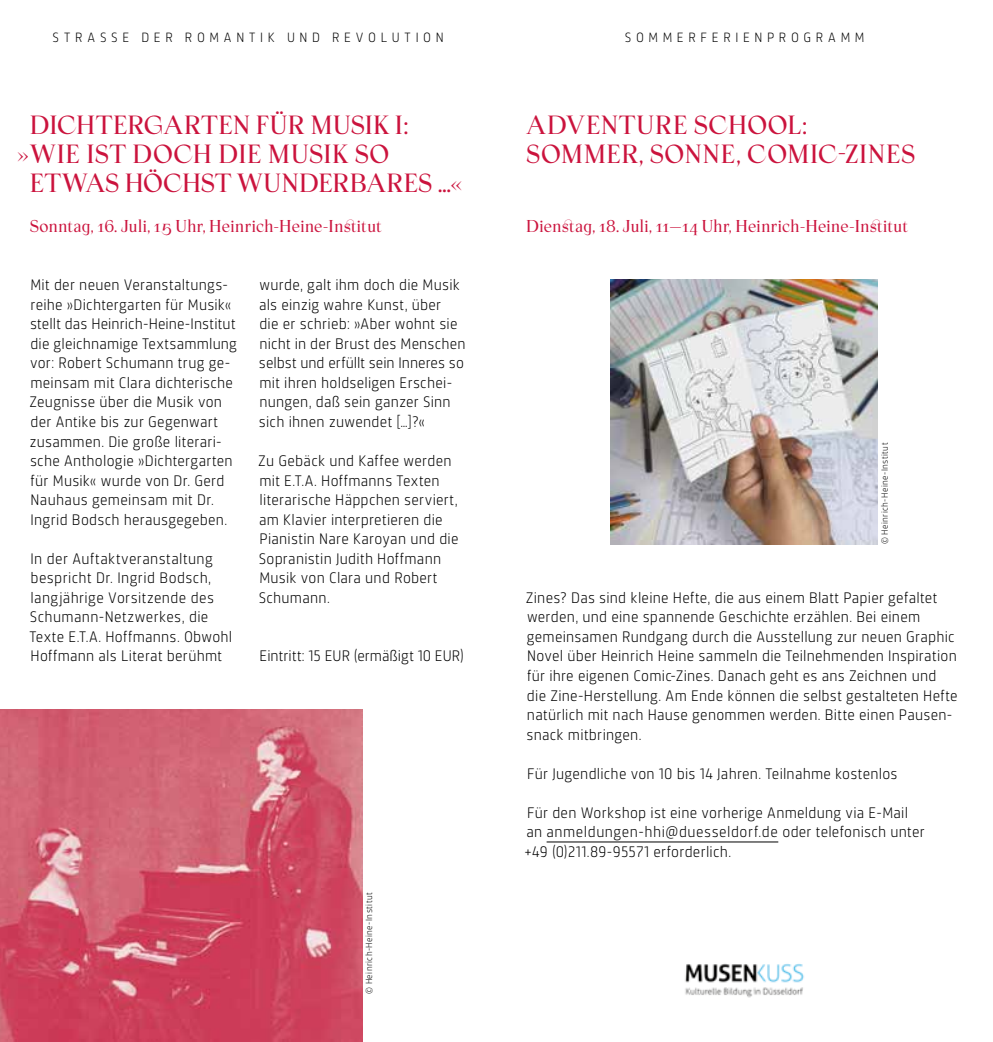
<style>
.page{position:relative;width:993px;height:1042px;background:#fff}
.page>*{position:absolute;margin:0;border:0;box-sizing:border-box;transform-origin:0 0}
.t1{font:700 24.15px/29.1px "Apoc Revelations";letter-spacing:.015em;color:#cb133d}
.t2{font:300 15.75px/19.6px "Sinews Sans Pro";letter-spacing:.015em;color:#000}
.t3{font:700 15.75px "Apoc Revelations";letter-spacing:.02em;color:#cb133d}
.t4{font:300 14px "Sinews Sans Pro";letter-spacing:.33em;color:#000}
.t5{font:300 9.28px "Sinews Sans Pro";letter-spacing:.04em;color:#000}
</style>
<div class="page">
<hr style="left:546px;top:841px;width:232px;height:1px;background:#000">
<img style="left:610px;top:279px;width:267px;height:265px">
<img style="left:0;top:709px;width:362px;height:333px">
<img style="left:685px;top:963px;width:119px;height:35px">
<p class="t4" style="left:53px;top:30px;width:392px">STRASSE DER ROMANTIK UND REVOLUTION</p>
<h1 class="t1" style="left:30px;top:110px;width:380px">DICHTERGARTEN FÜR MUSIK I:</h1>
<h1 class="t1" style="left:17px;top:139px;width:374px">»WIE IST DOCH DIE MUSIK SO</h1>
<h1 class="t1" style="left:30px;top:168px;width:434px">ETWAS HÖCHST WUNDERBARES …«</h1>
<p class="t3" style="left:30px;top:215px;width:353px">Sonntag, 16. Juli, 15 Uhr, Heinrich-Heine-Institut</p>
<p class="t2" style="left:29px;top:275px;width:209px">Mit der neuen Veranstaltungs&shy;reihe »Dichtergarten für Musik« stellt das Heinrich-Heine-Institut die gleichnamige Textsammlung vor: Robert Schumann trug ge&shy;meinsam mit Clara dichterische<br>Zeugnisse über die Musik von der Antike bis zur Gegenwart zusammen. Die große literari&shy;sche Anthologie »Dichtergarten für Musik« wurde von Dr. Gerd<br>Nauhaus gemeinsam mit Dr.<br>Ingrid Bodsch herausgegeben.</p>
<p class="t2" style="left:29px;top:549px;width:204px">In der Auftaktveranstaltung bespricht Dr. Ingrid Bodsch, langjährige Vorsitzende des<br>Schumann-Netzwerkes, die<br>Texte E.T.A. Hoffmanns. Obwohl<br>Hoffmann als Literat berühmt</p>
<p class="t2" style="left:259px;top:275px;width:208px">wurde, galt ihm doch die Musik als einzig wahre Kunst, über<br>die er schrieb: »Aber wohnt sie nicht in der Brust des Menschen selbst und erfüllt sein Inneres so mit ihren holdseligen Erschei&shy;nungen, daß sein ganzer Sinn sich ihnen zuwendet […]?«</p>
<p class="t2" style="left:258px;top:451px;width:202px">Zu Gebäck und Kaffee werden mit E.T.A. Hoffmanns Texten literarische Häppchen serviert, am Klavier interpretieren die<br>Pianistin Nare Karoyan und die<br>Sopranistin Judith Hoffmann<br>Musik von Clara und Robert<br>Schumann.</p>
<p class="t2" style="left:259px;top:646px;width:206px">Eintritt: 15 EUR (ermäßigt 10 EUR)</p>
<p class="t5" style="left:364px;top:994px;width:103px;rotate:-90deg">© Heinrich-Heine-Institut</p>
<p class="t4" style="left:624px;top:30px;width:241px">SOMMERFERIENPROGRAMM</p>
<h1 class="t1" style="left:526px;top:110px;width:390px">ADVENTURE SCHOOL:<br>SOMMER, SONNE, COMIC-ZINES</h1>
<p class="t3" style="left:526px;top:215px;width:383px">Dienstag, 18. Juli, 11̶ 14 Uhr, Heinrich-Heine-Institut</p>
<p class="t5" style="left:879px;top:544px;width:103px;rotate:-90deg">© Heinrich-Heine-Institut</p>
<p class="t2" style="left:525px;top:588px;width:433px">Zines? Das sind kleine Hefte, die aus einem Blatt Papier gefaltet werden, und eine spannende Geschichte erzählen. Bei einem gemeinsamen Rundgang durch die Ausstellung zur neuen Graphic Novel über Heinrich Heine sammeln die Teilnehmenden Inspiration für ihre eigenen Comic-Zines. Danach geht es ans Zeichnen und die Zine-Herstellung. Am Ende können die selbst gestalteten Hefte natürlich mit nach Hause genommen werden. Bitte einen Pausen&shy;snack mitbringen.</p>
<p class="t2" style="left:527px;top:763px;width:372px">Für Jugendliche von 10 bis 14 Jahren. Teilnahme kostenlos</p>
<p class="t2" style="left:524px;top:803px;width:402px">Für den Workshop ist eine vorherige Anmeldung via E-Mail an anmeldungen-hhi@duesseldorf.de oder telefonisch unter +49 (0)211.89-95571 erforderlich.</p>
</div>
